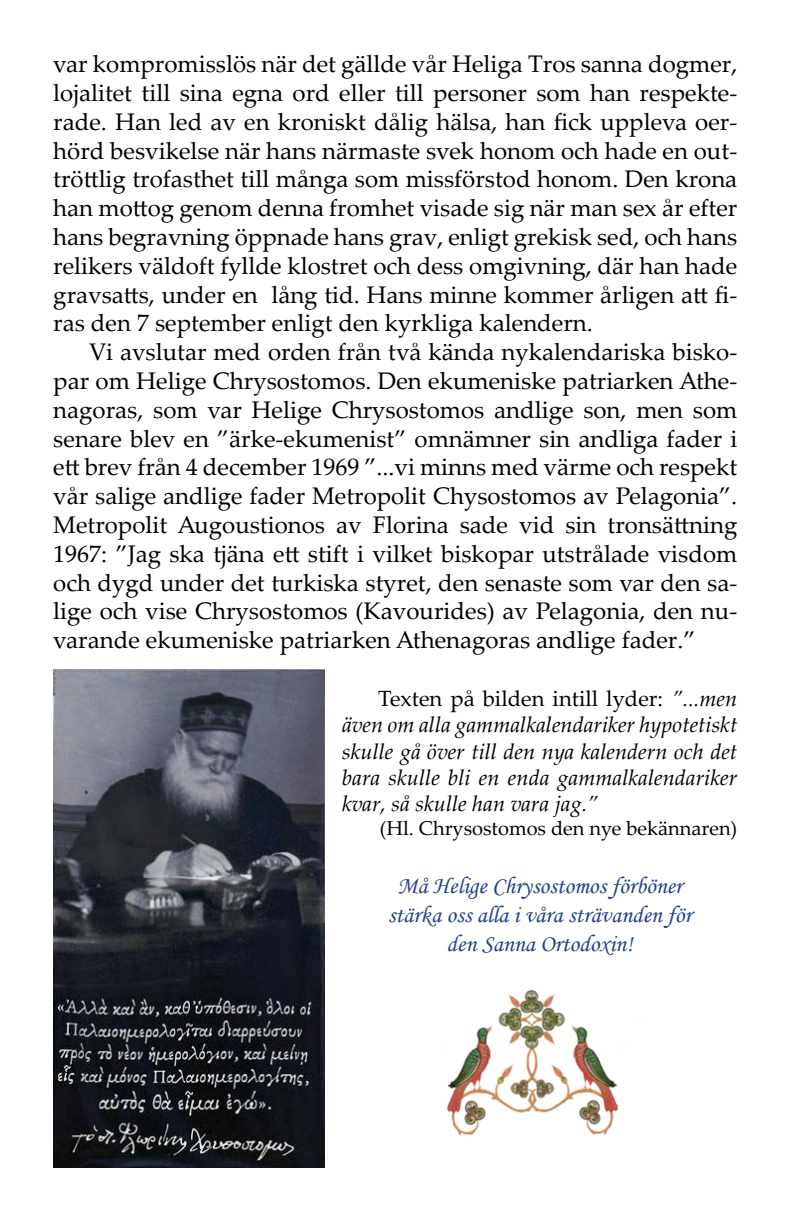
<style>
.page{position:relative;width:792px;height:1224px;background:#fff}
.page>*{position:absolute;margin:0;border:0;box-sizing:border-box;transform-origin:0 0}
.Brödtext1{font:24px/28.8px "Palatino Linotype";color:#000;text-align:justify}
.Brödtext1-2{font:24px "Monotype Corsiva";color:#25408f}
.Brödtext1-3{font:italic 22px/26.4px "Palatino Linotype";color:#000;text-align:justify}
.Brödtext1-4{font:20px "Palatino Linotype";color:#000}
.s1{font-style:normal}
</style>
<div class="page">
<img style="left:53px;top:670px;width:271px;height:498px">
<img style="left:446px;top:990px;width:172px;height:146px">
<p class="Brödtext1" style="left:53px;top:49px;width:686px">var kompromisslös när det gällde vår Heliga Tros sanna dogmer, lojalitet till sina egna ord eller till personer som han respekte&shy;rade. Han led av en kroniskt dålig hälsa, han fick uppleva oer&shy;hörd besvikelse när hans närmaste svek honom och hade en out&shy;tröttlig trofasthet till många som missförstod honom. Den krona han mottog genom denna fromhet visade sig när man sex år efter hans begravning öppnade hans grav, enligt grekisk sed, och hans relikers väldoft fyllde klostret och dess omgivning, där han hade gravsatts, under en lång tid. Hans minne kommer årligen att fi&shy;ras den 7 september enligt den kyrkliga kalendern.</p>
<p class="Brödtext1" style="left:53px;top:337px;width:686px;text-indent:36px">Vi avslutar med orden från två kända nykalendariska bisko&shy;par om Helige Chrysostomos. Den ekumeniske patriarken Athe&shy;nagoras, som var Helige Chrysostomos andlige son, men som senare blev en ”ärke-ekumenist” omnämner sin andliga fader i ett brev från 4 december 1969 ”...vi minns med värme och respekt vår salige andlige fader Metropolit Chysostomos av Pelagonia”.<br>Metropolit Augoustionos av Florina sade vid sin tronsättning 1967: ”Jag ska tjäna ett stift i vilket biskopar utstrålade visdom och dygd under det turkiska styret, den senaste som var den sa&shy;lige och vise Chrysostomos (Kavourides) av Pelagonia, den nu&shy;varande ekumeniske patriarken Athenagoras andlige fader.”</p>
<p class="Brödtext1-3" style="left:342px;top:684px;width:397px;text-indent:36px"><span class="s1">Texten på bilden intill lyder:</span> ”...men även om alla gammalkalendariker hypotetiskt skulle gå över till den nya kalendern och det bara skulle bli en enda gammalkalendariker kvar, så skulle han vara jag.”</p>
<p class="Brödtext1-4" style="left:380px;top:814px;width:359px">(Hl. Chrysostomos den nye bekännaren)</p>
<p class="Brödtext1-2" style="left:397px;top:871px;width:286px">Må Helige Chrysostomos förböner</p>
<p class="Brödtext1-2" style="left:388px;top:900px;width:305px">stärka oss alla i våra strävanden för</p>
<p class="Brödtext1-2" style="left:447px;top:929px;width:188px">den Sanna Ortodoxin!</p>
</div>
